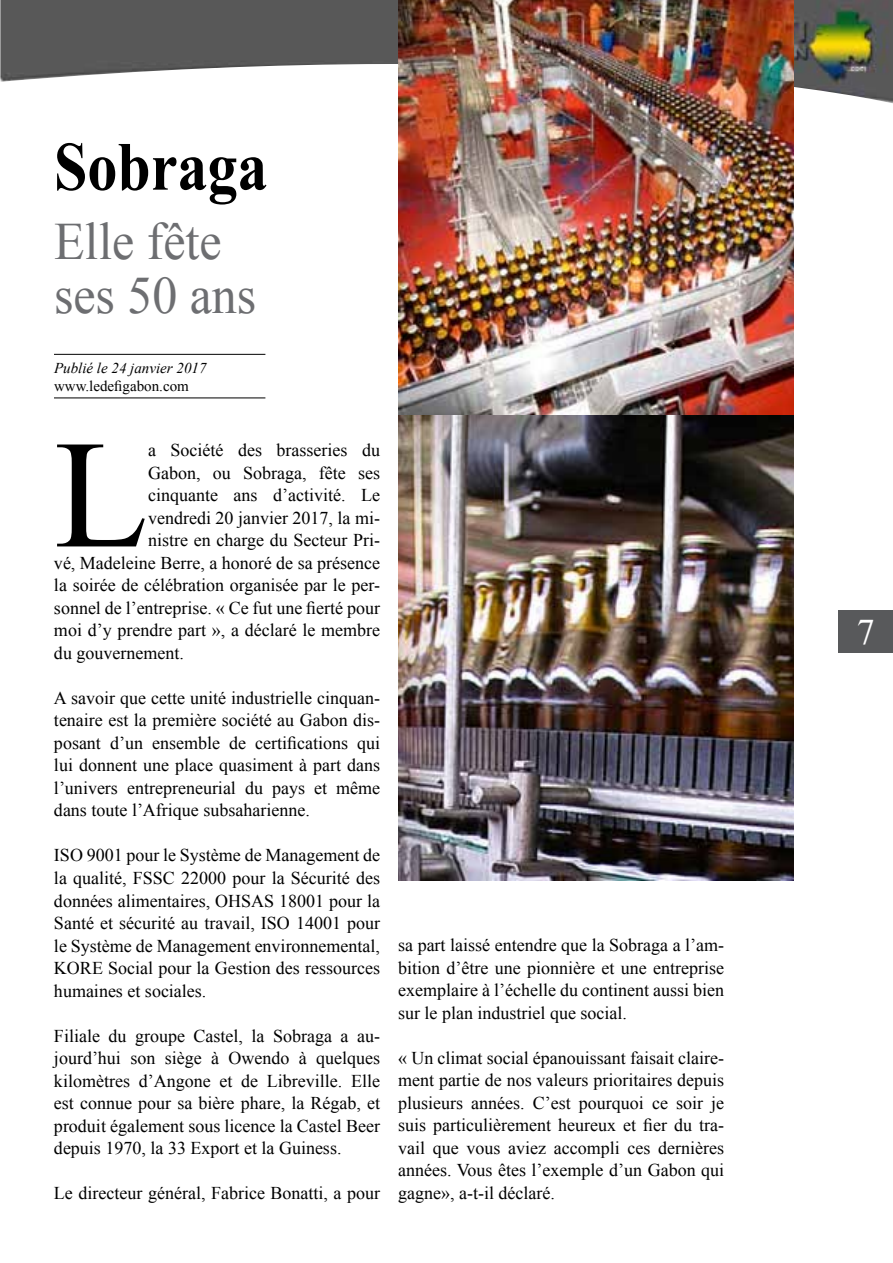
<style>
.page{position:relative;width:893px;height:1263px;background:#fff}
.page>*{position:absolute;margin:0;border:0;box-sizing:border-box;transform-origin:0 0}
.t1{font:153.9px "Times New Roman";color:#000}
.t2{font:700 69px "Times New Roman";color:#000;scale:.87 1}
.t3{font:52.5px/54px "Times New Roman";color:#6d6e71;scale:.95 1}
.t4{font:36px "Times New Roman";color:#fff}
.t5{font:18px/22.5px "Times New Roman";color:#000;text-align:justify}
.t6{font:italic 15px "Times New Roman";color:#000}
.t7{font:15px "Times New Roman";color:#000}
</style>
<div class="page">
<div style="left:839px;top:610px;width:54px;height:43px;background:#58595b"></div>
<img style="left:0;top:0;width:893px;height:103px">
<hr style="left:54px;top:398px;width:211px;height:1px;background:#000">
<hr style="left:54px;top:354px;width:211px;height:1px;background:#000">
<img style="left:398px;top:0;width:396px;height:415px">
<img style="left:398px;top:415px;width:396px;height:465px">
<h2 class="t2" style="left:54px;top:117px;width:247px">Sobraga</h2>
<h3 class="t3" style="left:54px;top:212px;width:214px">Elle fête ses 50 ans</h3>
<p class="t6" style="left:54px;top:358px;width:154px">Publié le 24 janvier 2017</p>
<p class="t7" style="left:54px;top:375px;width:136px">www.ledefigabon.com</p>
<h1 class="t1" style="left:54px;top:386px;width:96px">L</h1>
<p class="t5" style="left:148px;top:439px;width:234px">a Société des brasseries du</p>
<p class="t5" style="left:148px;top:461px;width:234px">Gabon, ou Sobraga, fête ses</p>
<p class="t5" style="left:148px;top:484px;width:234px">cinquante ans d’activité. Le</p>
<p class="t5" style="left:148px;top:506px;width:234px">vendredi 20 janvier 2017, la mi-</p>
<p class="t5" style="left:148px;top:529px;width:234px">nistre en charge du Secteur Pri-</p>
<p class="t5" style="left:54px;top:551px;width:328px">vé, Madeleine Berre, a honoré de sa présence</p>
<p class="t5" style="left:54px;top:574px;width:328px">la soirée de célébration organisée par le per-</p>
<p class="t5" style="left:54px;top:596px;width:328px">sonnel de l’entreprise. « Ce fut une fierté pour</p>
<p class="t5" style="left:54px;top:619px;width:328px">moi d’y prendre part », a déclaré le membre</p>
<p class="t5" style="left:54px;top:641px;width:131px">du gouvernement.</p>
<p class="t5" style="left:54px;top:686px;width:328px">A savoir que cette unité industrielle cinquan&shy;tenaire est la première société au Gabon dis&shy;posant d’un ensemble de certifications qui lui donnent une place quasiment à part dans l’univers entrepreneurial du pays et même dans toute l’Afrique subsaharienne.</p>
<p class="t5" style="left:54px;top:844px;width:328px">ISO 9001 pour le Système de Management de la qualité, FSSC 22000 pour la Sécurité des données alimentaires, OHSAS 18001 pour la Santé et sécurité au travail, ISO 14001 pour le Système de Management environnemental, KORE Social pour la Gestion des ressources humaines et sociales.</p>
<p class="t5" style="left:54px;top:1024px;width:328px">Filiale du groupe Castel, la Sobraga a au&shy;jourd’hui son siège à Owendo à quelques kilomètres d’Angone et de Libreville. Elle est connue pour sa bière phare, la Régab, et produit également sous licence la Castel Beer depuis 1970, la 33 Export et la Guiness.</p>
<p class="t5" style="left:54px;top:1181px;width:328px">Le directeur général, Fabrice Bonatti, a pour</p>
<p class="t5" style="left:398px;top:933px;width:328px">sa part laissé entendre que la Sobraga a l’am&shy;bition d’être une pionnière et une entreprise exemplaire à l’échelle du continent aussi bien sur le plan industriel que social.</p>
<p class="t5" style="left:398px;top:1046px;width:328px">« Un climat social épanouissant faisait claire&shy;ment partie de nos valeurs prioritaires depuis plusieurs années. C’est pourquoi ce soir je suis particulièrement heureux et fier du tra&shy;vail que vous aviez accompli ces dernières années. Vous êtes l’exemple d’un Gabon qui gagne», a-t-il déclaré.</p>
<h3 class="t4" style="left:857px;top:606px;width:19px">7</h3>
</div>
